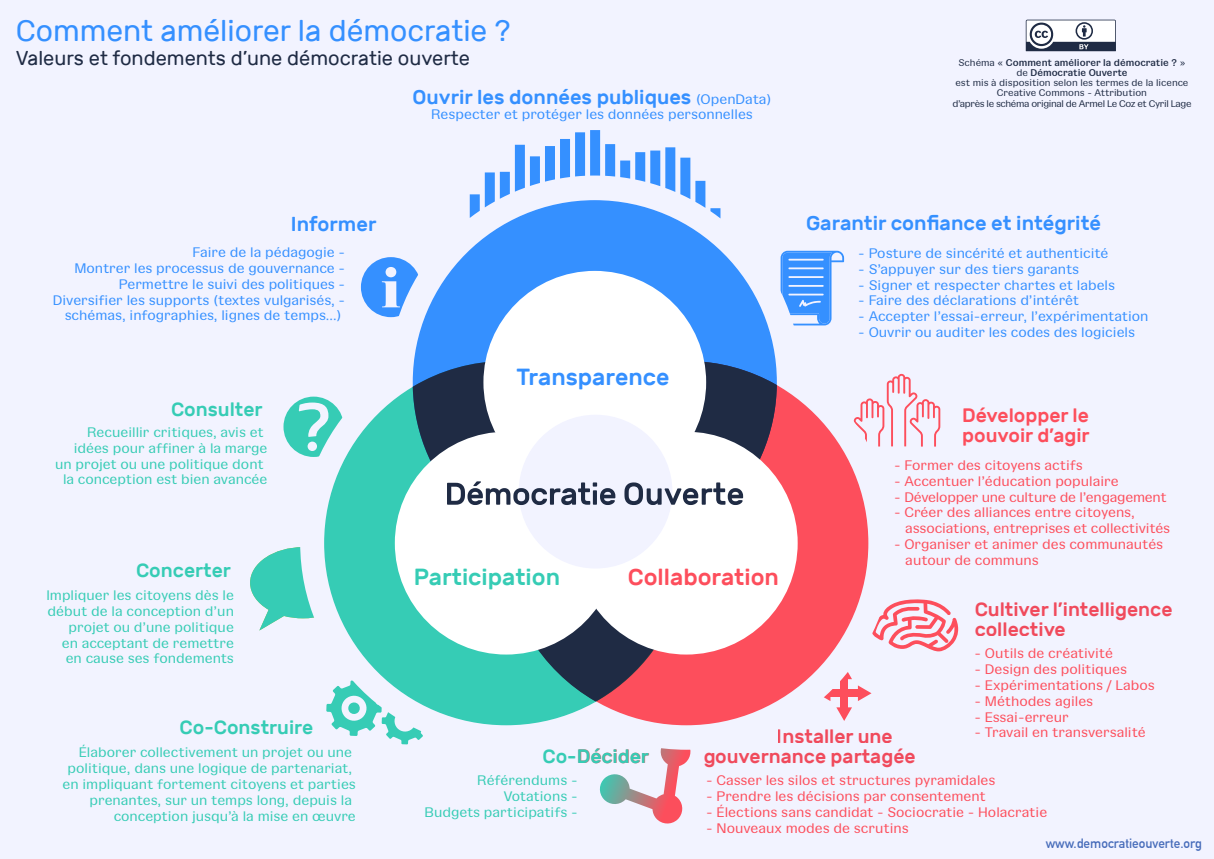
<style>
.page{position:relative;width:1214px;height:859px;background:#fff}
.page>*{position:absolute;margin:0;border:0;box-sizing:border-box;transform-origin:0 0}
.t1{font:30px "Rubik";color:#3590ff}
.t2{font:500 23.2px "Rubik";color:#36ccb5}
.t3{font:500 23.2px "Rubik";color:#fd4e5c}
.t4{font:500 23.2px "Rubik";color:#3590ff}
.t5{font:500 20.1px "Rubik";color:#3590ff}
.t6{font:20px "Rubik";color:#1f2b44}
.t7{font:500 19.4px/19.4px "Rubik";color:#fd4e5c}
.t8{font:500 19.4px "Rubik";color:#36ccb5}
.t9{font:14.4px/15.8px "Gangster Grotesk";color:#fd4e5c}
.t10{font:14.4px/15.8px "Gangster Grotesk";color:#36ccb5;text-align:right}
.t11{font:14.4px/15.8px "Gangster Grotesk";color:#3590ff;text-align:right}
.t12{font:700 13.2px "DIN Alternate";color:#476cba}
.t13{font:10px/10.1px "Gangster Grotesk";letter-spacing:-.01em;color:#1f2b44;text-align:center}
.s1{font-family:"Gangster Grotesk";font-weight:400;font-size:14.4px}
.s2{font-weight:700}
</style>
<div class="page">
<div style="left:0;top:0;width:1213px;height:858px;background:#f2f3ff"></div>
<svg style="left:853px;top:374px;width:87px;height:72px"></svg>
<svg style="left:872px;top:599px;width:87px;height:52px"></svg>
<svg style="left:780px;top:251px;width:64px;height:74px"></svg>
<div style="left:828px;top:689px;width:32px;height:8px;background:#fd4e5c"></div>
<svg style="left:824px;top:691px;width:6px;height:9px"></svg>
<svg style="left:858px;top:685px;width:13px;height:15px"></svg>
<div style="left:840px;top:676px;width:8px;height:33px;background:#fd4e5c"></div>
<svg style="left:836px;top:707px;width:16px;height:13px"></svg>
<svg style="left:842px;top:672px;width:10px;height:7px"></svg>
<svg style="left:599px;top:748px;width:92px;height:76px"></svg>
<div style="left:283px;top:396px;width:61px;height:61px;background:#36ccb5;border-radius:50%"></div>
<svg style="left:299px;top:402px;width:29px;height:49px"></svg>
<svg style="left:250px;top:547px;width:64px;height:83px"></svg>
<svg style="left:326px;top:680px;width:97px;height:64px"></svg>
<svg style="left:361px;top:257px;width:57px;height:60px"></svg>
<div style="left:300px;top:336px;width:413px;height:413px;background:#f2f3ff;border-radius:50%"></div>
<div style="left:388px;top:175px;width:413px;height:414px;background:#f2f3ff;border-radius:50%"></div>
<div style="left:479px;top:336px;width:414px;height:413px;background:#f2f3ff;border-radius:50%"></div>
<svg style="left:470px;top:130px;width:250px;height:88px"></svg>
<div style="left:324px;top:361px;width:364px;height:364px;background:#36ccb5;border-radius:50%"></div>
<div style="left:504px;top:361px;width:364px;height:364px;background:#fd4e5c;border-radius:50%"></div>
<div style="left:413px;top:200px;width:364px;height:364px;background:#3590ff;border-radius:50%"></div>
<svg style="left:1025px;top:20px;width:91px;height:31px"></svg>
<svg style="left:503px;top:384px;width:184px;height:317px;fill:#1f2b44"></svg>
<svg style="left:413px;top:362px;width:82px;height:115px;fill:#1f2b44"></svg>
<svg style="left:695px;top:361px;width:81px;height:116px;fill:#1f2b44"></svg>
<div style="left:395px;top:431px;width:222px;height:223px;background:#fff;border-radius:50%"></div>
<div style="left:575px;top:431px;width:222px;height:223px;background:#fff;border-radius:50%"></div>
<div style="left:483px;top:271px;width:223px;height:222px;background:#fff;border-radius:50%"></div>
<div style="left:518px;top:414px;width:154px;height:154px;background:#f2f3ff;border-radius:50%"></div>
<svg style="left:447px;top:481px;width:168px;height:24px"></svg>
<svg style="left:624px;top:482px;width:119px;height:23px"></svg>
<h1 class="t1" style="left:16px;top:14px;width:496px">Comment améliorer la démocratie ?</h1>
<h3 class="t6" style="left:16px;top:47px;width:456px">Valeurs et fondements d’une démocratie ouverte</h3>
<h3 class="t5" style="left:412px;top:85px;width:360px">Ouvrir les données publiques <span class="s1">(OpenData)</span></h3>
<p class="t11" style="left:431px;top:106px;width:323px">Respecter et protéger les données personnelles</p>
<p class="t13" style="left:952px;top:57px;width:241px">Schéma « <span class="s2">Comment améliorer la démocratie ?</span> » de <span class="s2">Démocratie Ouverte<br></span>est mis à disposition selon les termes de la licence Creative Commons - Attribution<br>d’après le schéma original de Armel Le Coz et Cyril Lage</p>
<h3 class="t5" style="left:291px;top:213px;width:87px">Informer</h3>
<h3 class="t5" style="left:806px;top:211px;width:296px">Garantir confiance et intégrité</h3>
<p class="t11" style="left:53px;top:243px;width:294px">Faire de la pédagogie -<br>Montrer les processus de gouvernance - Permettre le suivi des politiques - Diversifier les supports (textes vulgarisés, - schémas, infographies, lignes de temps...)</p>
<h3 class="t8" style="left:171px;top:398px;width:93px">Consulter</h3>
<p class="t10" style="left:55px;top:423px;width:214px">Recueillir critiques, avis et idées pour affiner à la marge un projet ou une politique dont la conception est bien avancée</p>
<h3 class="t8" style="left:136px;top:559px;width:96px">Concerter</h3>
<p class="t10" style="left:46px;top:586px;width:189px">Impliquer les citoyens dès le début de la conception d’un projet ou d’une politique<br>en acceptant de remettre en cause ses fondements</p>
<h3 class="t8" style="left:180px;top:716px;width:135px">Co-Construire</h3>
<p class="t10" style="left:62px;top:743px;width:295px">Élaborer collectivement un projet ou une politique, dans une logique de partenariat, en impliquant fortement citoyens et parties prenantes, sur un temps long, depuis la conception jusqu’à la mise en œuvre</p>
<h2 class="t4" style="left:516px;top:364px;width:155px">Transparence</h2>
<h2 class="t2" style="left:414px;top:563px;width:148px">Participation</h2>
<h2 class="t3" style="left:628px;top:563px;width:153px">Collaboration</h2>
<p class="t11" style="left:858px;top:244px;width:252px">- Posture de sincérité et authenticité</p>
<p class="t11" style="left:858px;top:260px;width:222px">- S’appuyer sur des tiers garants</p>
<p class="t11" style="left:858px;top:276px;width:258px">- Signer et respecter chartes et labels</p>
<p class="t11" style="left:858px;top:292px;width:222px">- Faire des déclarations d’intérêt</p>
<p class="t11" style="left:858px;top:307px;width:292px">- Accepter l’essai-erreur, l’expérimentation</p>
<p class="t11" style="left:858px;top:323px;width:278px">- Ouvrir ou auditer les codes des logiciels</p>
<h3 class="t7" style="left:962px;top:406px;width:129px">Développer le pouvoir d’agir</h3>
<p class="t9" style="left:894px;top:456px;width:190px">- Former des citoyens actifs</p>
<p class="t9" style="left:894px;top:472px;width:226px">- Accentuer l’éducation populaire</p>
<p class="t9" style="left:894px;top:488px;width:274px">- Développer une culture de l’engagement</p>
<p class="t9" style="left:905px;top:503px;width:266px;text-indent:-11px">- Créer des alliances entre citoyens, associations, entreprises et collectivités</p>
<p class="t9" style="left:905px;top:535px;width:259px;text-indent:-11px">- Organiser et animer des communautés autour de communs</p>
<h3 class="t7" style="left:974px;top:600px;width:199px">Cultiver l’intelligence collective</h3>
<h3 class="t8" style="left:542px;top:745px;width:108px">Co-Décider</h3>
<h3 class="t7" style="left:776px;top:726px;width:117px">Installer une</h3>
<h3 class="t7" style="left:703px;top:746px;width:214px">gouvernance partagée</h3>
<p class="t9" style="left:974px;top:644px;width:140px">- Outils de créativité</p>
<p class="t9" style="left:974px;top:660px;width:154px">- Design des politiques</p>
<p class="t9" style="left:974px;top:676px;width:182px">- Expérimentations / Labos</p>
<p class="t9" style="left:974px;top:692px;width:120px">- Méthodes agiles</p>
<p class="t9" style="left:974px;top:708px;width:96px">- Essai-erreur</p>
<p class="t9" style="left:974px;top:723px;width:173px">- Travail en transversalité</p>
<p class="t10" style="left:424px;top:771px;width:155px">Référendums -<br>Votations -<br>Budgets participatifs -</p>
<p class="t9" style="left:706px;top:771px;width:291px">- Casser les silos et structures pyramidales</p>
<p class="t9" style="left:706px;top:787px;width:281px">- Prendre les décisions par consentement</p>
<p class="t9" style="left:706px;top:803px;width:343px">- Élections sans candidat - Sociocratie - Holacratie</p>
<p class="t9" style="left:706px;top:818px;width:204px">- Nouveaux modes de scrutins</p>
<p class="t12" style="left:1045px;top:833px;width:158px">www.democratieouverte.org</p>
</div>
